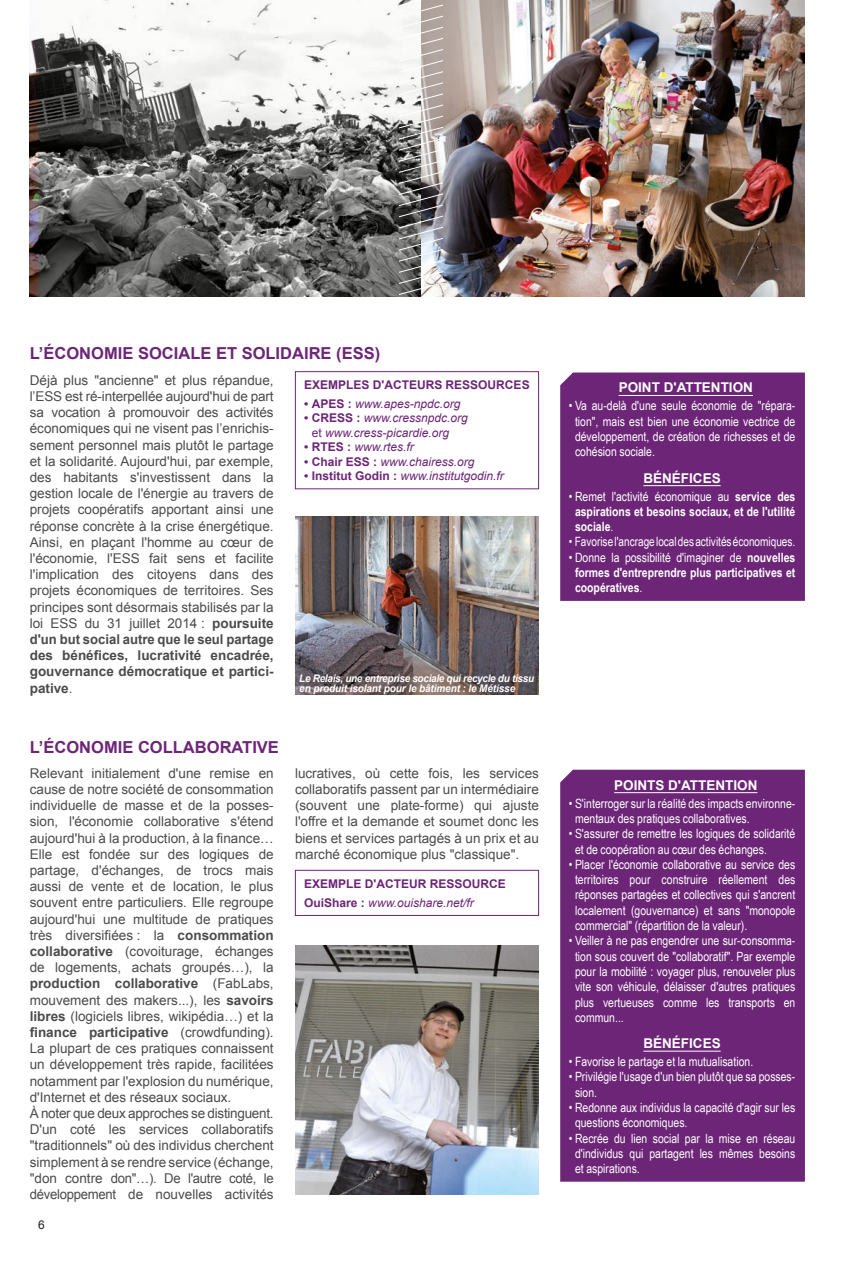
<style>
.page{position:relative;width:868px;height:1263px;background:#fff}
.page>*{position:absolute;margin:0;border:0;box-sizing:border-box;transform-origin:0 0}
.t1{font:700 16.5px "Arial";color:#6c2577}
.t2{font:13.5px/16.2px "Arial";color:#4b4b4a;text-align:justify}
.t3{font:700 13.5px "Arial";color:#fff}
.t4{font:12.75px/15.3px "Arial Narrow";color:#fff;text-align:justify}
.t5{font:700 12.75px/15.3px "Arial Narrow";color:#fff;text-align:justify}
.t6{font:12.75px "Arial Narrow";color:#fff;scale:.96 1}
.t7{font:italic 12px/14.4px "Arial";color:#6c2577}
.t8{font:700 12px/18.6px "Arial";color:#6c2577}
.t9{font:12px "Arial";color:#1d1d1b}
.t10{font:italic 700 10.5px/10.5px "Arial";letter-spacing:-.03em;color:#fff;scale:.95 1}
.s1{font-weight:700}
.s2{font-weight:700;font-style:normal}
.s3{font-style:normal}
.s4{font-weight:400;font-style:italic}
.s5{font-weight:400}
</style>
<div class="page">
<img style="left:30px;top:0;width:370px;height:297px">
<img style="left:442px;top:0;width:362px;height:297px">
<svg style="left:400px;top:0;width:42px;height:297px"></svg>
<div style="left:295px;top:870px;width:244px;height:46px;border:1px solid #6c2577"></div>
<div style="left:295px;top:371px;width:244px;height:118px;border:1px solid #6c2577"></div>
<div style="left:560px;top:372px;width:244px;height:229px;background:#6c2577"></div>
<hr style="left:618px;top:395px;width:134px;height:1px;background:#fff">
<hr style="left:643px;top:485px;width:77px;height:1px;background:#fff">
<div style="left:560px;top:770px;width:244px;height:412px;background:#6c2577"></div>
<hr style="left:614px;top:792px;width:143px;height:1px;background:#fff">
<hr style="left:643px;top:1051px;width:77px;height:1px;background:#fff">
<img style="left:295px;top:946px;width:244px;height:249px">
<img style="left:295px;top:516px;width:244px;height:179px">
<p class="t1" style="left:30px;top:343px;width:352px">L’ÉCONOMIE SOCIALE ET SOLIDAIRE (ESS)</p>
<p class="t2" style="left:30px;top:372px;width:245px">Déjà plus "ancienne" et plus répandue, l’ESS est ré-interpellée aujourd'hui de part sa vocation à promouvoir des activités économiques qui ne visent pas l’enrichis&shy;sement personnel mais plutôt le partage et la solidarité. Aujourd'hui, par exemple, des habitants s'investissent dans la gestion locale de l'énergie au travers de projets coopératifs apportant ainsi une réponse concrète à la crise énergétique.<br>Ainsi, en plaçant l'homme au cœur de l'économie, l'ESS fait sens et facilite l'implication des citoyens dans des projets économiques de territoires. Ses principes sont désormais stabilisés par la loi ESS du 31 juillet 2014 : <span class="s1">poursuite d'un but social autre que le seul partage des bénéfices, lucrativité encadrée, gouvernance démocratique et partici&shy;pative</span>.</p>
<p class="t8" style="left:304px;top:376px;width:227px">EXEMPLES D'ACTEURS RESSOURCES</p>
<p class="t7" style="left:304px;top:396px;width:158px"><span class="s2">• APES :</span> www.apes-npdc.org</p>
<p class="t7" style="left:312px;top:411px;width:158px;text-indent:-8px"><span class="s2">• CRESS :</span> www.cressnpdc.org <span class="s3">et</span> www.cress-picardie.org</p>
<p class="t7" style="left:304px;top:440px;width:111px"><span class="s2">• RTES :</span> www.rtes.fr</p>
<p class="t7" style="left:304px;top:454px;width:172px"><span class="s2">• Chair ESS :</span> www.chairess.org</p>
<p class="t7" style="left:304px;top:468px;width:201px"><span class="s2">• Institut Godin :</span> www.institutgodin.fr</p>
<p class="t10" style="left:299px;top:673px;width:249px">Le Relais, une entreprise sociale qui recycle du tissu en produit isolant pour le bâtiment : le Métisse</p>
<p class="t1" style="left:30px;top:738px;width:251px">L’ÉCONOMIE COLLABORATIVE</p>
<p class="t2" style="left:30px;top:765px;width:245px;text-align:left">Relevant initialement d'une remise en cause de notre société de consommation individuelle de masse et de la posses&shy;sion, l'économie collaborative s'étend aujourd'hui à la production, à la finance… Elle est fondée sur des logiques de partage, d'échanges, de trocs mais aussi de vente et de location, le plus souvent entre particuliers. Elle regroupe aujourd'hui une multitude de pratiques très diversifiées : la <span class="s1">consommation collaborative</span> (covoiturage, échanges de logements, achats groupés…), la <span class="s1">production collaborative</span> (FabLabs, mouvement des makers...), les <span class="s1">savoirs libres</span> (logiciels libres, wikipédia…) et la <span class="s1">finance participative</span> (crowdfunding).<br>La plupart de ces pratiques connaissent un développement très rapide, facilitées notamment par l'explosion du numérique, d'Internet et des réseaux sociaux.<br>À noter que deux approches se distinguent.<br>D'un coté les services collaboratifs "traditionnels" où des individus cherchent simplement à se rendre service (échange, "don contre don"…). De l'autre coté, le développement de nouvelles activités</p>
<p class="t2" style="left:295px;top:765px;width:245px">lucratives, où cette fois, les services collaboratifs passent par un intermédiaire (souvent une plate-forme) qui ajuste l'offre et la demande et soumet donc les biens et services partagés à un prix et au marché économique plus "classique".</p>
<p class="t8" style="left:304px;top:874px;width:203px">EXEMPLE D'ACTEUR RESSOURCE<br>OuiShare : <span class="s4">www.ouishare.net/fr</span></p>
<p class="t9" style="left:38px;top:1218px;width:8px">6</p>
<p class="t3" style="left:618px;top:380px;width:136px">POINT D'ATTENTION</p>
<p class="t4" style="left:575px;top:398px;width:222px;text-indent:-6px">• Va au-delà d'une seule économie de "répara&shy;tion", mais est bien une économie vectrice de développement, de création de richesses et de cohésion sociale.</p>
<p class="t3" style="left:643px;top:470px;width:79px">BÉNÉFICES</p>
<p class="t5" style="left:575px;top:488px;width:222px;text-indent:-6px"><span class="s5">• Remet l'activité économique au</span> service des aspirations et besoins sociaux, et de l'utilité sociale<span class="s5">.</span></p>
<p class="t6" style="left:568px;top:535px;width:237px">• Favorise l'ancrage local des activités économiques.</p>
<p class="t5" style="left:575px;top:549px;width:222px;text-indent:-6px"><span class="s5">• Donne la possibilité d'imaginer de</span> nouvelles formes d'entreprendre plus participatives et coopératives<span class="s5">.</span></p>
<p class="t3" style="left:614px;top:777px;width:145px">POINTS D'ATTENTION</p>
<p class="t4" style="left:575px;top:795px;width:222px;text-indent:-6px">• S'interroger sur la réalité des impacts environne&shy;mentaux des pratiques collaboratives.</p>
<p class="t4" style="left:575px;top:826px;width:222px;text-indent:-6px">• S'assurer de remettre les logiques de solidarité et de coopération au cœur des échanges.</p>
<p class="t4" style="left:575px;top:857px;width:222px;text-indent:-6px">• Placer l'économie collaborative au service des territoires pour construire réellement des réponses partagées et collectives qui s'ancrent localement (gouvernance) et sans "monopole commercial" (répartition de la valeur).</p>
<p class="t4" style="left:575px;top:933px;width:222px;text-indent:-6px">• Veiller à ne pas engendrer une sur-consomma&shy;tion sous couvert de "collaboratif". Par exemple pour la mobilité : voyager plus, renouveler plus vite son véhicule, délaisser d'autres pratiques plus vertueuses comme les transports en commun...</p>
<p class="t3" style="left:643px;top:1036px;width:79px">BÉNÉFICES</p>
<p class="t4" style="left:568px;top:1054px;width:186px">• Favorise le partage et la mutualisation.</p>
<p class="t4" style="left:575px;top:1069px;width:222px;text-indent:-6px">• Privilégie l'usage d'un bien plutôt que sa posses&shy;sion.</p>
<p class="t4" style="left:575px;top:1100px;width:222px;text-indent:-6px">• Redonne aux individus la capacité d'agir sur les questions économiques.</p>
<p class="t4" style="left:575px;top:1130px;width:222px;text-indent:-6px">• Recrée du lien social par la mise en réseau d'individus qui partagent les mêmes besoins et aspirations.</p>
</div>
